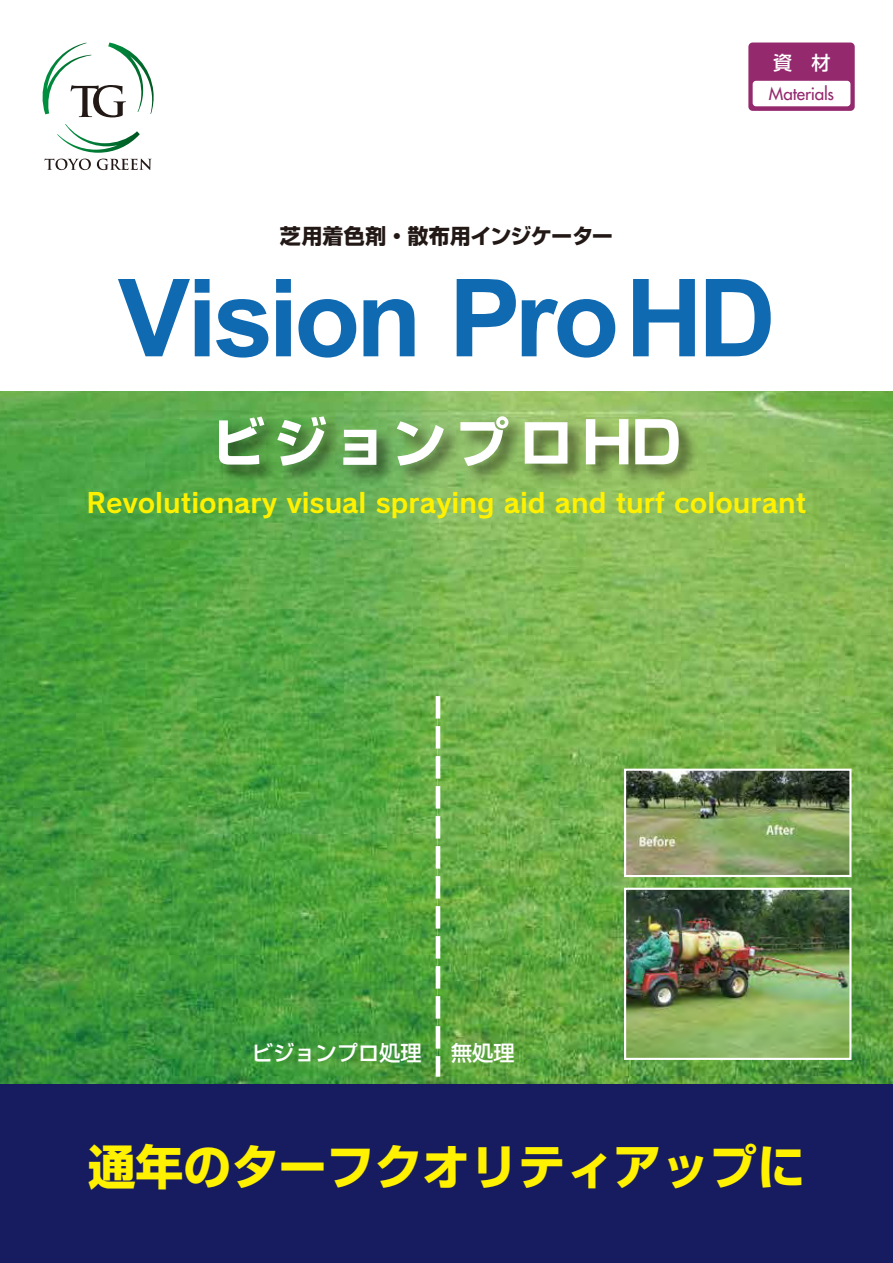
<style>
.page{position:relative;width:893px;height:1263px;background:#fff}
.page>*{position:absolute;margin:0;border:0;box-sizing:border-box;transform-origin:0 0}
.t1{font:700 108px "Arial";letter-spacing:-.04em;color:#106ab2}
.t2{font:700 54px "Shin Go";letter-spacing:.145em;color:#fff}
.t3{font:700 47.85px "Shin Go";color:#fff100}
.t4{font:27px "Rodin CID B";color:#fff100}
.t5{font:500 21.3px "Shin Go";color:#fff}
.t6{font:700 21px "Shin Go";letter-spacing:-.01em;color:#221815}
.t7{font:500 19.2px "Shin Go";color:#fff}
.t8{font:16.95px "Futura";letter-spacing:-.01em;color:#94296e}
.s1{font-size:57.45px}
</style>
<div class="page">
<img style="left:0;top:391px;width:893px;height:693px">
<div style="left:0;top:1084px;width:893px;height:179px;background:#171c61"></div>
<svg style="left:436px;top:696px;width:4px;height:381px"></svg>
<img style="left:205px;top:407px;width:500px;height:92px">
<img style="left:627px;top:891px;width:221px;height:166px">
<div style="left:624px;top:888px;width:227px;height:172px;border:2px solid #fff"></div>
<img style="left:627px;top:772px;width:221px;height:102px">
<div style="left:624px;top:769px;width:227px;height:108px;border:2px solid #fff"></div>
<div style="left:748px;top:43px;width:107px;height:68px;background:#94296e;border-radius:4px"></div>
<div style="left:753px;top:81px;width:97px;height:25px;background:#fff;border-radius:3px"></div>
<svg style="left:57px;top:124px;width:83px;height:29px"></svg>
<svg style="left:42px;top:43px;width:112px;height:74px"></svg>
<svg style="left:44px;top:159px;width:47px;height:11px"></svg>
<svg style="left:97px;top:159px;width:55px;height:11px"></svg>
<p class="t6" style="left:280px;top:222px;width:335px">芝用着色剤・散布用インジケーター</p>
<p class="t7" style="left:773px;top:50px;width:59px">資　材</p>
<p class="t8" style="left:769px;top:83px;width:67px">Materials</p>
<h1 class="t1" style="left:118px;top:247px;width:660px">Vision ProHD</h1>
<h2 class="t2" style="left:212px;top:406px;width:471px">ビジョンプロ<span class="s1">HD</span></h2>
<p class="t4" style="left:87px;top:484px;width:721px">Revolutionary visual spraying aid and turf colourant</p>
<p class="t5" style="left:252px;top:1039px;width:172px">ビジョンプロ処理</p>
<p class="t5" style="left:451px;top:1039px;width:65px">無処理</p>
<h3 class="t3" style="left:88px;top:1135px;width:719px">通年のターフクオリティアップに</h3>
</div>
